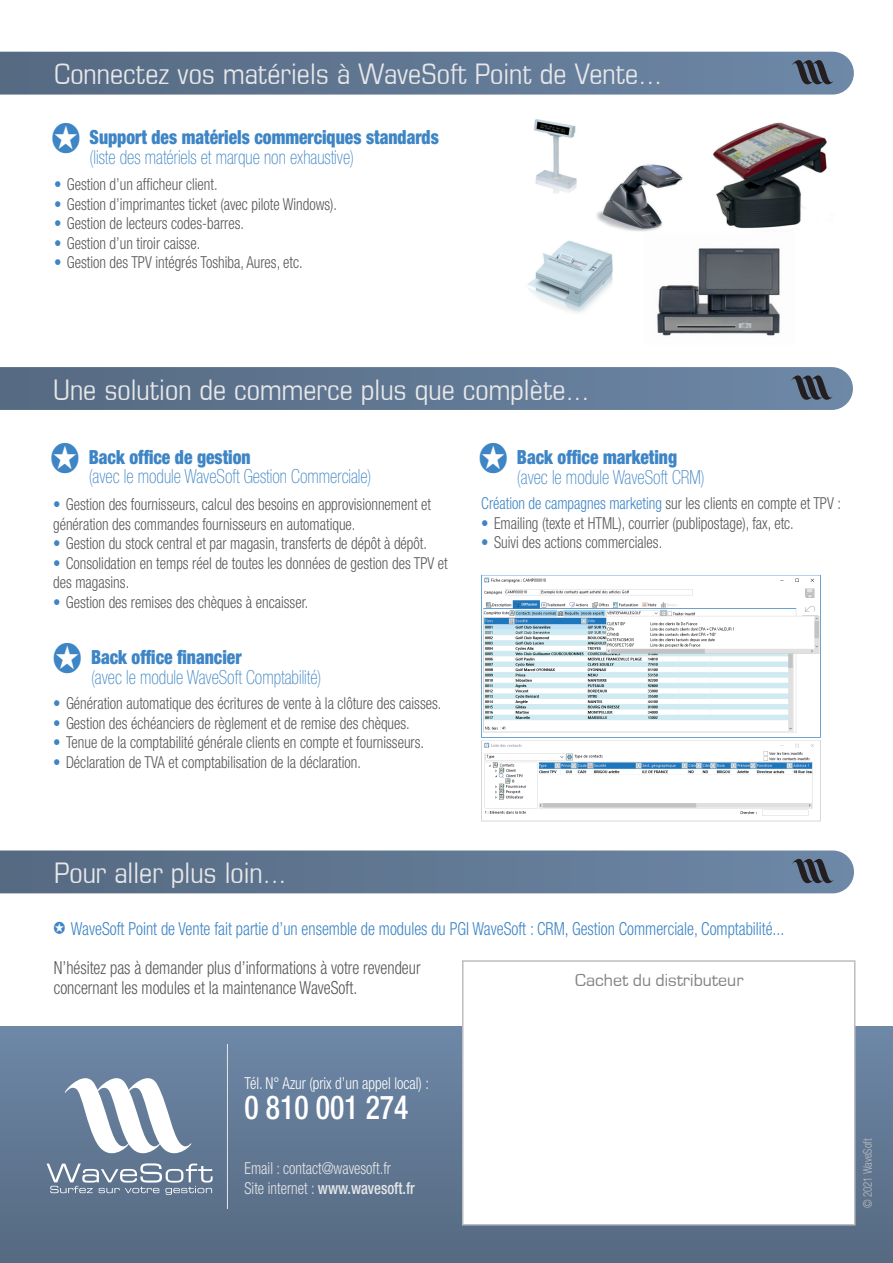
<style>
.page{position:relative;width:893px;height:1263px;background:#fff}
.page>*{position:absolute;margin:0;border:0;box-sizing:border-box;transform-origin:0 0}
.t1{font:45px "Pizza Dude Stars";color:#3e85c5;scale:.9 1}
.t2{font:500 condensed 33px "Helvetica Neue LT Std";color:#fff;scale:.9 1}
.t3{font:condensed 28.5px "Eurostile";color:#e6e7e9}
.t4{font:100 condensed 19.5px "Helvetica Neue LT Std";color:#3e85c5;scale:.9 1}
.t5{font:900 condensed 19.5px "Helvetica Neue LT Std";color:#3e85c5;scale:.9 1}
.t6{font:300 condensed 18px/39px "Helvetica Neue LT Std";color:#3e85c5;scale:.9 1}
.t7{font:300 condensed 18px "Helvetica Neue LT Std";color:#57585a;scale:.9 1}
.t8{font:18px "Eurostile T";color:#808285}
.t9{font:300 condensed 16.5px/19.5px "Helvetica Neue LT Std";color:#57585a;scale:.9 1}
.t10{font:300 condensed 16.5px "Helvetica Neue LT Std";color:#3e85c5;scale:.9 1}
.t11{font:300 condensed 16.5px/19.8px "Helvetica Neue LT Std";color:#e6e7e9;scale:.9 1}
.t12{font:300 condensed 16.5px "Helvetica Neue LT Std";color:#fff;scale:.9 1}
.t13{font:300 condensed 12px "Helvetica Neue LT Std";color:#bcbdc0;scale:.9 1}
.s1{color:#3e85c5}
.s2{color:#57585a}
.s3{font-family:"Pizza Dude Stars";font-weight:400;font-stretch:normal}
.s4{font-weight:500}
</style>
<div class="page">
<div style="left:0;top:1026px;width:893px;height:237px;background:linear-gradient(to bottom,#6d88a7,#556981)"></div>
<svg style="left:47px;top:1069px;width:166px;height:126px"></svg>
<svg style="left:461px;top:960px;width:395px;height:266px"></svg>
<svg style="left:0;top:52px;width:854px;height:43px;background:#627993"></svg>
<svg style="left:0;top:850px;width:854px;height:43px;background:#627994"></svg>
<svg style="left:0;top:367px;width:853px;height:43px;background:#617893"></svg>
<img style="left:482px;top:575px;width:339px;height:246px">
<hr style="left:227px;top:1044px;width:1px;height:165px;background:#e6e7e9">
<img style="left:527px;top:119px;width:300px;height:217px">
<h3 class="t3" style="left:54px;top:57px;width:610px">Connectez vos matériels à WaveSoft Point de Vente...</h3>
<h1 class="t1" style="left:52px;top:114px;width:34px">I</h1>
<p class="t5" style="left:90px;top:125px;width:390px">Support des matériels commerciques standards</p>
<p class="t4" style="left:90px;top:146px;width:295px">(liste des matériels et marque non exhaustive)</p>
<p class="t9" style="left:54px;top:175px;width:183px"><span class="s1">•</span> Gestion d’un afficheur client.</p>
<p class="t9" style="left:54px;top:194px;width:316px"><span class="s1">•</span> Gestion d’imprimantes ticket (avec pilote Windows).</p>
<p class="t9" style="left:54px;top:214px;width:213px"><span class="s1">•</span> Gestion de lecteurs codes-barres.</p>
<p class="t9" style="left:54px;top:233px;width:164px"><span class="s1">•</span> Gestion d’un tiroir caisse.</p>
<p class="t9" style="left:54px;top:253px;width:278px"><span class="s1">•</span> Gestion des TPV intégrés Toshiba, Aures, etc.</p>
<h3 class="t3" style="left:53px;top:372px;width:538px">Une solution de commerce plus que complète...</h3>
<h1 class="t1" style="left:51px;top:434px;width:34px">I</h1>
<p class="t5" style="left:89px;top:445px;width:181px">Back office de gestion</p>
<p class="t4" style="left:89px;top:466px;width:316px">(avec le module WaveSoft Gestion Commerciale)</p>
<p class="t9" style="left:53px;top:494px;width:421px"><span class="s1">•</span> Gestion des fournisseurs, calcul des besoins en approvisionnement et génération des commandes fournisseurs en automatique.</p>
<p class="t9" style="left:53px;top:533px;width:417px"><span class="s1">•</span> Gestion du stock central et par magasin, transferts de dépôt à dépôt.</p>
<p class="t9" style="left:53px;top:553px;width:440px"><span class="s1">•</span> Consolidation en temps réel de toutes les données de gestion des TPV et des magasins.</p>
<p class="t9" style="left:53px;top:592px;width:285px"><span class="s1">•</span> Gestion des remises des chèques à encaisser.</p>
<h1 class="t1" style="left:53px;top:634px;width:34px">I</h1>
<p class="t5" style="left:91px;top:645px;width:169px">Back office financier</p>
<p class="t4" style="left:91px;top:666px;width:258px">(avec le module WaveSoft Comptabilité)</p>
<p class="t9" style="left:53px;top:693px;width:433px"><span class="s1">•</span> Génération automatique des écritures de vente à la clôture des caisses.</p>
<p class="t9" style="left:53px;top:713px;width:398px"><span class="s1">•</span> Gestion des échéanciers de règlement et de remise des chèques.</p>
<p class="t9" style="left:53px;top:732px;width:414px"><span class="s1">•</span> Tenue de la comptabilité générale clients en compte et fournisseurs.</p>
<p class="t9" style="left:53px;top:752px;width:344px"><span class="s1">•</span> Déclaration de TVA et comptabilisation de la déclaration.</p>
<h1 class="t1" style="left:479px;top:434px;width:34px">I</h1>
<p class="t5" style="left:517px;top:445px;width:180px">Back office marketing</p>
<p class="t4" style="left:517px;top:466px;width:210px">(avec le module WaveSoft CRM)</p>
<p class="t10" style="left:481px;top:494px;width:401px">Création de campagnes marketing <span class="s2">sur les clients en compte et TPV :</span></p>
<p class="t9" style="left:481px;top:513px;width:349px"><span class="s1">•</span> Emailing (texte et HTML), courrier (publipostage), fax, etc.</p>
<p class="t9" style="left:481px;top:533px;width:203px"><span class="s1">•</span> Suivi des actions commerciales.</p>
<h3 class="t3" style="left:54px;top:856px;width:234px">Pour aller plus loin...</h3>
<p class="t6" style="left:54px;top:909px;width:813px"><span class="s3">I</span> WaveSoft Point de Vente fait partie d’un ensemble de modules du PGI WaveSoft : CRM, Gestion Commerciale, Comptabilité...<br><span class="s2">N’hésitez pas à demander plus d’informations à votre revendeur</span></p>
<p class="t7" style="left:54px;top:977px;width:339px">concernant les modules et la maintenance WaveSoft.</p>
<p class="t8" style="left:575px;top:970px;width:170px">Cachet du distributeur</p>
<p class="t12" style="left:244px;top:1074px;width:206px">Tél. N° Azur (prix d’un appel local) :</p>
<h2 class="t2" style="left:244px;top:1087px;width:184px">0 810 001 274</h2>
<p class="t11" style="left:244px;top:1158px;width:191px">Email : contact@wavesoft.fr<br>Site internet : <span class="s4">www.wavesoft.fr</span></p>
<p class="t13" style="left:861px;top:1208px;width:79px;rotate:-90deg">© 2021 WaveSoft</p>
</div>
